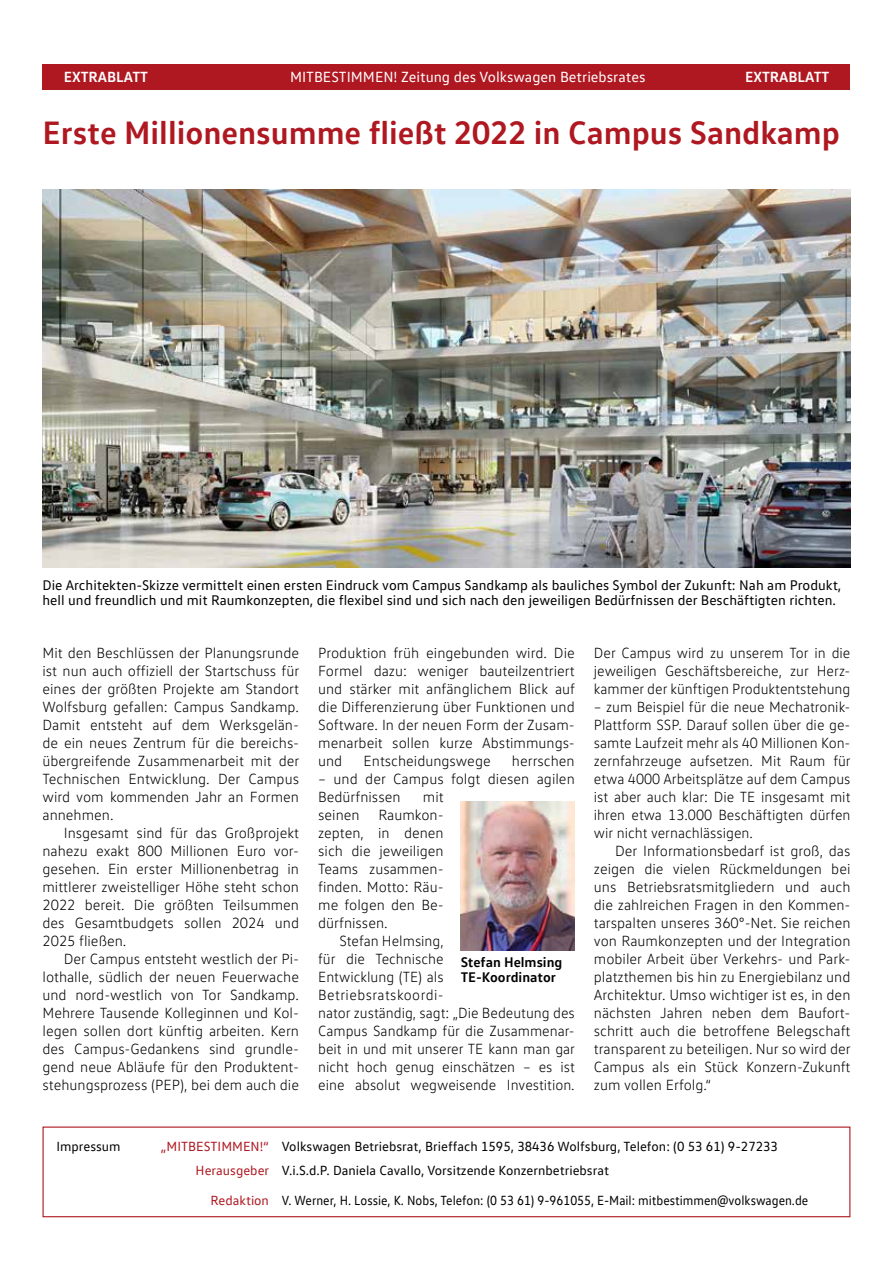
<style>
.page{position:relative;width:893px;height:1263px;background:#fff}
.page>*{position:absolute;margin:0;border:0;box-sizing:border-box;transform-origin:0 0}
.t1{font:700 33px "VW Text";color:#af1821}
.t2{font:300 15px/18px "VW Text";color:#000;text-align:justify}
.t3{font:15px "VW Text";color:#fff}
.t4{font:700 15px "VW Text";color:#fff}
.t5{font:14.25px/15px "VW Text";color:#000}
.t6{font:700 14.25px/15px "VW Text";color:#000}
.t7{font:13.5px/23.5px "VW Text";color:#000}
.t8{font:13.5px "VW Text";color:#000;scale:.93 1}
.s1{color:#af1821}
</style>
<div class="page">
<div style="left:43px;top:64px;width:807px;height:25px;background:#af1821"></div>
<img style="left:43px;top:190px;width:807px;height:378px">
<img style="left:461px;top:802px;width:114px;height:149px">
<div style="left:43px;top:1126px;width:807px;height:91px;border:1px solid #af1821"></div>
<p class="t4" style="left:64px;top:67px;width:86px">EXTRABLATT</p>
<p class="t3" style="left:290px;top:68px;width:357px">MITBESTIMMEN! Zeitung des Volkswagen Betriebsrates</p>
<p class="t4" style="left:745px;top:67px;width:86px">EXTRABLATT</p>
<h1 class="t1" style="left:43px;top:111px;width:799px">Erste Millionensumme fließt 2022 in Campus Sandkamp</h1>
<p class="t5" style="left:43px;top:577px;width:800px">Die Architekten-Skizze vermittelt einen ersten Eindruck vom Campus Sandkamp als bauliches Symbol der Zukunft: Nah am Produkt, hell und freundlich und mit Raumkonzepten, die flexibel sind und sich nach den jeweiligen Bedürfnissen der Beschäftigten richten.</p>
<p class="t2" style="left:43px;top:643px;width:258px">Mit den Beschlüssen der Planungsrunde ist nun auch offiziell der Startschuss für eines der größten Projekte am Standort Wolfsburg gefallen: Campus Sandkamp.<br>Damit entsteht auf dem Werksgelän&shy;de ein neues Zentrum für die bereichs&shy;übergreifende Zusammenarbeit mit der Technischen Entwicklung. Der Campus wird vom kommenden Jahr an Formen annehmen.</p>
<p class="t2" style="left:43px;top:823px;width:258px;text-indent:21px">Insgesamt sind für das Großprojekt nahezu exakt 800 Millionen Euro vor&shy;gesehen. Ein erster Millionenbetrag in mittlerer zweistelliger Höhe steht schon 2022 bereit. Die größten Teilsummen des Gesamtbudgets sollen 2024 und 2025 fließen.</p>
<p class="t2" style="left:43px;top:949px;width:258px;text-indent:21px">Der Campus entsteht westlich der Pi&shy;lothalle, südlich der neuen Feuerwache und nord-westlich von Tor Sandkamp.<br>Mehrere Tausende Kolleginnen und Kol&shy;legen sollen dort künftig arbeiten. Kern des Campus-Gedankens sind grundle&shy;gend neue Abläufe für den Produktent&shy;stehungsprozess (PEP), bei dem auch die</p>
<p class="t2" style="left:318px;top:643px;width:258px">Produktion früh eingebunden wird. Die Formel dazu: weniger bauteilzentriert und stärker mit anfänglichem Blick auf die Differenzierung über Funktionen und Software. In der neuen Form der Zusam&shy;menarbeit sollen kurze Abstimmungs&shy;und</p>
<p class="t2" style="left:364px;top:751px;width:129px">Entscheidungswege</p>
<p class="t2" style="left:512px;top:751px;width:64px">herrschen</p>
<p class="t2" style="left:318px;top:769px;width:258px">– und der Campus folgt diesen agilen<br>Bedürfnissen</p>
<p class="t2" style="left:318px;top:787px;width:127px;text-indent:105px">mit seinen Raumkon&shy;zepten, in denen sich die jeweiligen Teams zusammen&shy;finden. Motto: Räu&shy;me folgen den Be&shy;dürfnissen.</p>
<p class="t2" style="left:318px;top:931px;width:258px;text-align:left;text-indent:21px">Stefan Helmsing,<br>für die Technische<br>Entwicklung (TE) als<br>Betriebsratskoordi-<br>nator zuständig, sagt: „Die Bedeutung des<br>Campus Sandkamp für die Zusammenar&shy;beit in und mit unserer TE kann man gar nicht hoch genug einschätzen – es ist eine absolut wegweisende Investition.</p>
<p class="t6" style="left:461px;top:954px;width:103px">Stefan Helmsing<br>TE-Koordinator</p>
<p class="t2" style="left:594px;top:643px;width:258px">Der Campus wird zu unserem Tor in die jeweiligen Geschäftsbereiche, zur Herz&shy;kammer der künftigen Produktentstehung</p>
<p class="t2" style="left:594px;top:697px;width:258px">– zum Beispiel für die neue Mechatronik-Plattform SSP. Darauf sollen über die ge&shy;samte Laufzeit mehr als 40 Millionen Kon&shy;zernfahrzeuge aufsetzen. Mit Raum für etwa 4000 Arbeitsplätze auf dem Campus ist aber auch klar: Die TE insgesamt mit ihren etwa 13.000 Beschäftigten dürfen wir nicht vernachlässigen.</p>
<p class="t2" style="left:594px;top:841px;width:258px;text-indent:21px">Der Informationsbedarf ist groß, das zeigen die vielen Rückmeldungen bei uns Betriebsratsmitgliedern und auch die zahlreichen Fragen in den Kommen&shy;tarspalten unseres 360°-Net. Sie reichen von Raumkonzepten und der Integration mobiler Arbeit über Verkehrs- und Park&shy;platzthemen bis hin zu Energiebilanz und Architektur. Umso wichtiger ist es, in den nächsten Jahren neben dem Baufort&shy;schritt auch die betroffene Belegschaft transparent zu beteiligen. Nur so wird der Campus als ein Stück Konzern-Zukunft zum vollen Erfolg.“</p>
<p class="t7" style="left:56px;top:1134px;width:66px">Impressum</p>
<p class="t7" style="left:196px;top:1134px;width:584px;text-indent:-35px"><span class="s1">„MITBESTIMMEN!“</span> Volkswagen Betriebsrat, Brieffach 1595, 38436 Wolfsburg, Telefon: (0 53 61) 9-27233<br><span class="s1">Herausgeber</span> V.i.S.d.P. Daniela Cavallo, Vorsitzende Konzernbetriebsrat</p>
<p class="t8" style="left:210px;top:1191px;width:644px"><span class="s1">Redaktion</span> V. Werner, H. Lossie, K. Nobs, Telefon: (0 53 61) 9-961055, E-Mail: mitbestimmen@volkswagen.de</p>
</div>
